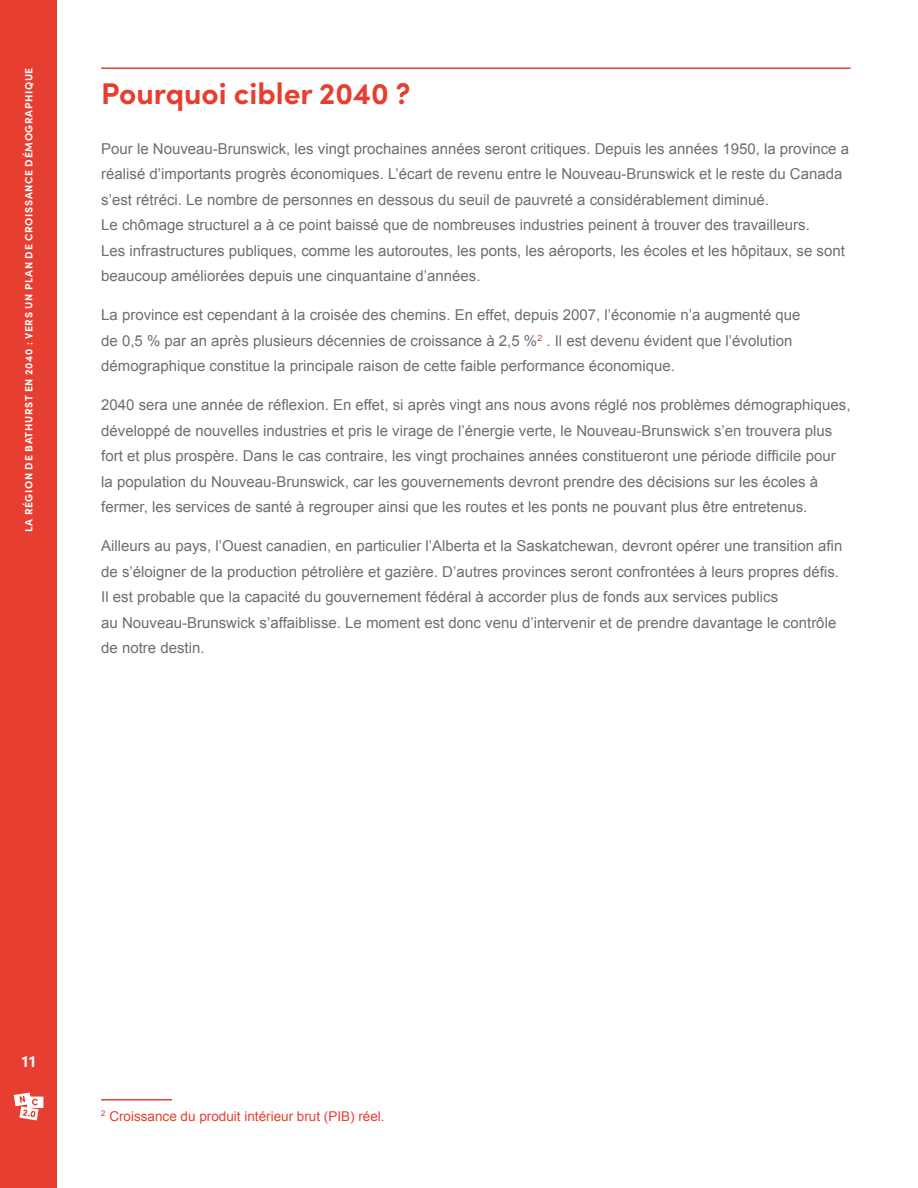
<style>
.page{position:relative;width:918px;height:1188px;background:#fff}
.page>*{position:absolute;margin:0;border:0;box-sizing:border-box;transform-origin:0 0}
.t1{font:700 30px "Sofia Pro";color:#e63e30}
.t2{font:700 16.5px "Sofia Pro";color:#fff}
.t3{font:15px/25.5px "Arial";color:#6d6e71}
.t4{font:13.5px "Arial";color:#e63e30}
.t5{font:700 10.5px "Sofia Pro";letter-spacing:.06em;color:#fff}
</style>
<div class="page">
<div style="left:0;top:0;width:57px;height:1188px;background:#e63e30"></div>
<svg style="left:14px;top:1093px;width:29px;height:28px"></svg>
<hr style="left:101px;top:68px;width:749px;height:1px;background:#e63e30">
<hr style="left:101px;top:1099px;width:71px;height:2px;background:#e63e30">
<p class="t5" style="left:21px;top:532px;width:466px;rotate:-90deg">LA RÉGION DE BATHURST EN 2040 : VERS UN PLAN DE CROISSANCE DÉMOGRAPHIQUE</p>
<h1 class="t1" style="left:101px;top:70px;width:311px">Pourquoi cibler 2040 ?</h1>
<p class="t3" style="left:101px;top:136px;width:749px">Pour le Nouveau-Brunswick, les vingt prochaines années seront critiques. Depuis les années 1950, la province a réalisé d’importants progrès économiques. L’écart de revenu entre le Nouveau-Brunswick et le reste du Canada s’est rétréci. Le nombre de personnes en dessous du seuil de pauvreté a considérablement diminué.<br>Le chômage structurel a à ce point baissé que de nombreuses industries peinent à trouver des travailleurs.<br>Les infrastructures publiques, comme les autoroutes, les ponts, les aéroports, les écoles et les hôpitaux, se sont beaucoup améliorées depuis une cinquantaine d’années.</p>
<p class="t3" style="left:101px;top:303px;width:701px">La province est cependant à la croisée des chemins. En effet, depuis 2007, l’économie n’a augmenté que de 0,5 % par an après plusieurs décennies de croissance à 2,5 %<sup>2</sup> . Il est devenu évident que l’évolution démographique constitue la principale raison de cette faible performance économique.</p>
<p class="t3" style="left:101px;top:393px;width:751px">2040 sera une année de réflexion. En effet, si après vingt ans nous avons réglé nos problèmes démographiques, développé de nouvelles industries et pris le virage de l’énergie verte, le Nouveau-Brunswick s’en trouvera plus fort et plus prospère. Dans le cas contraire, les vingt prochaines années constitueront une période difficile pour la population du Nouveau-Brunswick, car les gouvernements devront prendre des décisions sur les écoles à fermer, les services de santé à regrouper ainsi que les routes et les ponts ne pouvant plus être entretenus.</p>
<p class="t3" style="left:101px;top:534px;width:743px">Ailleurs au pays, l’Ouest canadien, en particulier l’Alberta et la Saskatchewan, devront opérer une transition afin de s’éloigner de la production pétrolière et gazière. D’autres provinces seront confrontées à leurs propres défis.<br>Il est probable que la capacité du gouvernement fédéral à accorder plus de fonds aux services publics<br>au Nouveau-Brunswick s’affaiblisse. Le moment est donc venu d’intervenir et de prendre davantage le contrôle de notre destin.</p>
<p class="t2" style="left:22px;top:1048px;width:15px">11</p>
<p class="t4" style="left:101px;top:1107px;width:285px"><sup>2</sup> Croissance du produit intérieur brut (PIB) réel.</p>
</div>
